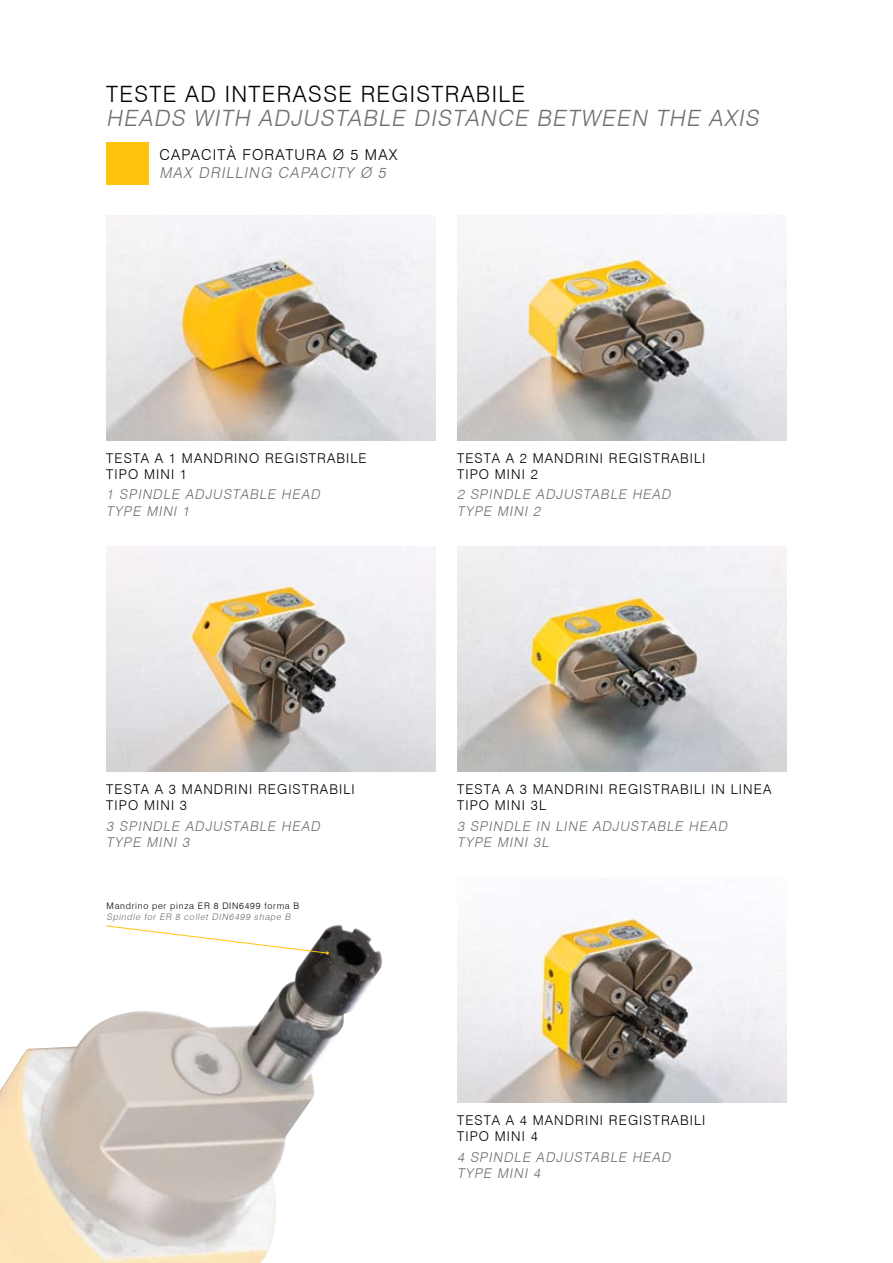
<style>
.page{position:relative;width:893px;height:1263px;background:#fff}
.page>*{position:absolute;margin:0;border:0;box-sizing:border-box;transform-origin:0 0}
.t1{font:italic 300 22.5px "Swiss 721 BT";color:#6d6f71}
.t2{font:300 22.5px "Swiss 721 BT";letter-spacing:.06em;color:#000}
.t3{font:300 15px "Swiss 721 BT";letter-spacing:.08em;color:#000}
.t4{font:italic 300 15px "Swiss 721 BT";color:#6d6f71}
.t5{font:300 13.5px/16.2px "Swiss 721 BT";letter-spacing:.08em;color:#000}
.t6{font:italic 300 13.5px/16.2px "Swiss 721 BT";color:#6d6f71}
.t7{font:300 9px "Swiss 721 BT";letter-spacing:.08em;color:#000}
.t8{font:italic 300 9px "Swiss 721 BT";color:#6d6f71}
</style>
<div class="page">
<img style="left:0;top:925px;width:382px;height:338px">
<img style="left:457px;top:910px;width:330px;height:193px">
<img style="left:106px;top:215px;width:330px;height:225px">
<img style="left:457px;top:230px;width:330px;height:210px">
<img style="left:106px;top:546px;width:330px;height:226px">
<img style="left:457px;top:546px;width:330px;height:226px">
<div style="left:106px;top:142px;width:42px;height:43px;background:#ffc20e"></div>
<svg style="left:105px;top:925px;width:224px;height:29px"></svg>
<h1 class="t2" style="left:106px;top:80px;width:420px">TESTE AD INTERASSE REGISTRABILE</h1>
<h1 class="t1" style="left:106px;top:104px;width:658px">HEADS WITH ADJUSTABLE DISTANCE BETWEEN THE AXIS</h1>
<p class="t3" style="left:159px;top:146px;width:240px">CAPACITÀ FORATURA Ø 5 MAX</p>
<p class="t4" style="left:159px;top:164px;width:231px">MAX DRILLING CAPACITY Ø 5</p>
<p class="t5" style="left:106px;top:450px;width:262px">TESTA A 1 MANDRINO REGISTRABILE<br>TIPO MINI 1</p>
<p class="t6" style="left:106px;top:486px;width:218px">1 SPINDLE ADJUSTABLE HEAD<br>TYPE MINI 1</p>
<p class="t5" style="left:457px;top:450px;width:250px">TESTA A 2 MANDRINI REGISTRABILI<br>TIPO MINI 2</p>
<p class="t6" style="left:457px;top:486px;width:218px">2 SPINDLE ADJUSTABLE HEAD<br>TYPE MINI 2</p>
<p class="t5" style="left:106px;top:781px;width:250px">TESTA A 3 MANDRINI REGISTRABILI<br>TIPO MINI 3</p>
<p class="t6" style="left:106px;top:818px;width:218px">3 SPINDLE ADJUSTABLE HEAD<br>TYPE MINI 3</p>
<p class="t7" style="left:107px;top:900px;width:194px">Mandrino per pinza ER 8 DIN6499 forma B</p>
<p class="t8" style="left:107px;top:911px;width:187px">Spindle for ER 8 collet DIN6499 shape B</p>
<p class="t5" style="left:457px;top:781px;width:316px">TESTA A 3 MANDRINI REGISTRABILI IN LINEA<br>TIPO MINI 3L</p>
<p class="t6" style="left:457px;top:818px;width:274px">3 SPINDLE IN LINE ADJUSTABLE HEAD<br>TYPE MINI 3L</p>
<p class="t5" style="left:457px;top:1112px;width:250px">TESTA A 4 MANDRINI REGISTRABILI<br>TIPO MINI 4</p>
<p class="t6" style="left:457px;top:1149px;width:218px">4 SPINDLE ADJUSTABLE HEAD<br>TYPE MINI 4</p>
</div>
